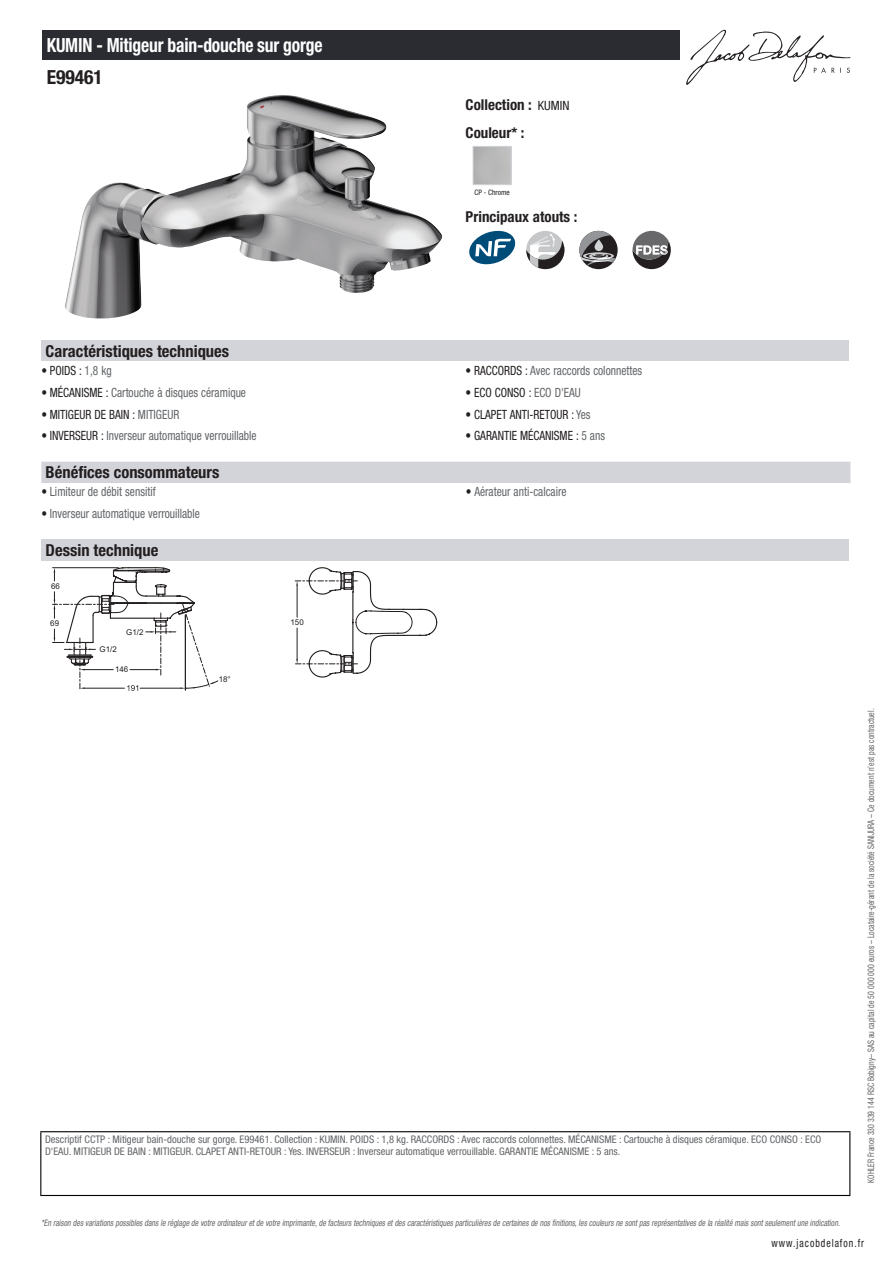
<style>
.page{position:relative;width:893px;height:1263px;background:#fff}
.page>*{position:absolute;margin:0;border:0;box-sizing:border-box;transform-origin:0 0}
.t1{font:700 condensed 19.5px "Helvetica Neue LT Std";letter-spacing:-.01em;color:#fff;scale:.9 1}
.t2{font:700 condensed 19.5px "Helvetica Neue LT Std";color:#231f20}
.t3{font:700 condensed 16.5px "Helvetica Neue LT Std";color:#231f20}
.t4{font:700 condensed 15px/27.8px "Helvetica Neue LT Std";color:#231f20}
.t5{font:condensed 12.75px "Helvetica Neue LT Std";color:#626568;scale:.9 1}
.t6{font:condensed 12.75px "Helvetica Neue LT Std";color:#231f20;scale:.9 1}
.t7{font:condensed 11.25px "Helvetica Neue LT Std";letter-spacing:.1em;color:#231f20;scale:.87 1}
.t8{font:condensed 10.5px/12px "Helvetica Neue LT Std";color:#626568}
.t9{font:italic condensed 9px "Helvetica Neue LT Std";color:#626568;scale:.87 1}
.t10{font:condensed 9px "Helvetica Neue LT Std";color:#626568;scale:.87 1}
.t11{font:7.95px "Arial";color:#231f20}
.t12{font:condensed 7.5px "Helvetica Neue LT Std";color:#231f20}
.s1{font-weight:400;font-size:12.75px}
.s2{color:#626568}
.s3{color:#231f20}
</style>
<div class="page">
<svg style="left:686px;top:30px;width:164px;height:55px"></svg>
<img style="left:65px;top:95px;width:275px;height:223px">
<div style="left:473px;top:146px;width:39px;height:39px;border:1px solid #d3d4da"></div>
<svg style="left:469px;top:231px;width:46px;height:33px"></svg>
<div style="left:526px;top:231px;width:38px;height:38px;background:#c6c7c9;border-radius:50%"></div>
<svg style="left:526px;top:234px;width:38px;height:35px"></svg>
<svg style="left:579px;top:231px;width:39px;height:38px"></svg>
<svg style="left:579px;top:231px;width:37px;height:35px"></svg>
<svg style="left:632px;top:231px;width:39px;height:38px"></svg>
<div style="left:41px;top:340px;width:808px;height:21px;background:#d3d4da"></div>
<div style="left:41px;top:462px;width:809px;height:21px;background:#d3d4da"></div>
<div style="left:41px;top:539px;width:808px;height:22px;background:#d3d4da"></div>
<svg style="left:53px;top:567px;width:384px;height:124px"></svg>
<div style="left:43px;top:30px;width:637px;height:30px;background:#2a2c32"></div>
<hr style="left:40px;top:1131px;width:810px;height:1px;background:#040503">
<hr style="left:40px;top:1132px;width:1px;height:63px;background:#040503">
<hr style="left:849px;top:1132px;width:1px;height:63px;background:#040503">
<hr style="left:40px;top:1195px;width:810px;height:1px;background:#040503">
<h1 class="t1" style="left:47px;top:33px;width:308px">KUMIN - Mitigeur bain-douche sur gorge</h1>
<h1 class="t2" style="left:47px;top:65px;width:58px">E99461</h1>
<h3 class="t4" style="left:466px;top:90px;width:105px">Collection : <span class="s1">KUMIN<br></span>Couleur* :</h3>
<p class="t12" style="left:474px;top:188px;width:37px">CP - Chrome</p>
<h3 class="t4" style="left:466px;top:203px;width:113px">Principaux atouts :</h3>
<h2 class="t3" style="left:46px;top:341px;width:185px">Caractéristiques techniques</h2>
<p class="t6" style="left:41px;top:363px;width:80px">• POIDS : <span class="s2">1,8 kg</span></p>
<p class="t5" style="left:466px;top:363px;width:198px"><span class="s3">• RACCORDS :</span> Avec raccords colonnettes</p>
<p class="t5" style="left:41px;top:385px;width:229px"><span class="s3">• MÉCANISME :</span> Cartouche à disques céramique</p>
<p class="t6" style="left:466px;top:385px;width:130px">• ECO CONSO : <span class="s2">ECO D'EAU</span></p>
<p class="t6" style="left:41px;top:407px;width:155px">• MITIGEUR DE BAIN : <span class="s2">MITIGEUR</span></p>
<p class="t6" style="left:466px;top:407px;width:140px">• CLAPET ANTI-RETOUR : <span class="s2">Yes</span></p>
<p class="t5" style="left:41px;top:428px;width:241px"><span class="s3">• INVERSEUR :</span> Inverseur automatique verrouillable</p>
<p class="t6" style="left:466px;top:428px;width:156px">• GARANTIE MÉCANISME : <span class="s2">5 ans</span></p>
<h2 class="t3" style="left:46px;top:462px;width:175px">Bénéfices consommateurs</h2>
<p class="t5" style="left:41px;top:484px;width:128px"><span class="s3">•</span> Limiteur de débit sensitif</p>
<p class="t5" style="left:466px;top:484px;width:113px"><span class="s3">•</span> Aérateur anti-calcaire</p>
<p class="t5" style="left:41px;top:506px;width:178px"><span class="s3">•</span> Inverseur automatique verrouillable</p>
<h2 class="t3" style="left:46px;top:540px;width:114px">Dessin technique</h2>
<p class="t11" style="left:51px;top:581px;width:10px">66</p>
<p class="t11" style="left:50px;top:618px;width:10px">69</p>
<p class="t11" style="left:126px;top:626px;width:19px">G1/2</p>
<p class="t11" style="left:100px;top:644px;width:19px">G1/2</p>
<p class="t11" style="left:115px;top:664px;width:15px">146</p>
<p class="t11" style="left:219px;top:673px;width:14px">18°</p>
<p class="t11" style="left:291px;top:617px;width:15px">150</p>
<p class="t8" style="left:45px;top:1134px;width:778px">Descriptif CCTP : Mitigeur bain-douche sur gorge. E99461. Collection : KUMIN. POIDS : 1,8 kg. RACCORDS : Avec raccords colonnettes. MÉCANISME : Cartouche à disques céramique. ECO CONSO : ECO<br>D'EAU. MITIGEUR DE BAIN : MITIGEUR. CLAPET ANTI-RETOUR : Yes. INVERSEUR : Inverseur automatique verrouillable. GARANTIE MÉCANISME : 5 ans.</p>
<p class="t10" style="left:866px;top:1183px;width:547px;rotate:-90deg">KOHLER France 330 339 144 RSC Bobigny– SAS au capital de 50 000 000 euros – Locataire-gérant de la société SANIJURA – Ce document n’est pas contractuel.</p>
<p class="t9" style="left:41px;top:1217px;width:922px">*En raison desvariationspossiblesdansle réglage de votre ordinateuretde votre imprimante,de facteurstechniquesetdescaractéristiquesparticulièresde certainesde nosfinitions,lescouleursne sontpasreprésentativesde la réalité maissontseulementune indication.</p>
<p class="t7" style="left:772px;top:1237px;width:108px">www.jacobdelafon.fr</p>
</div>
